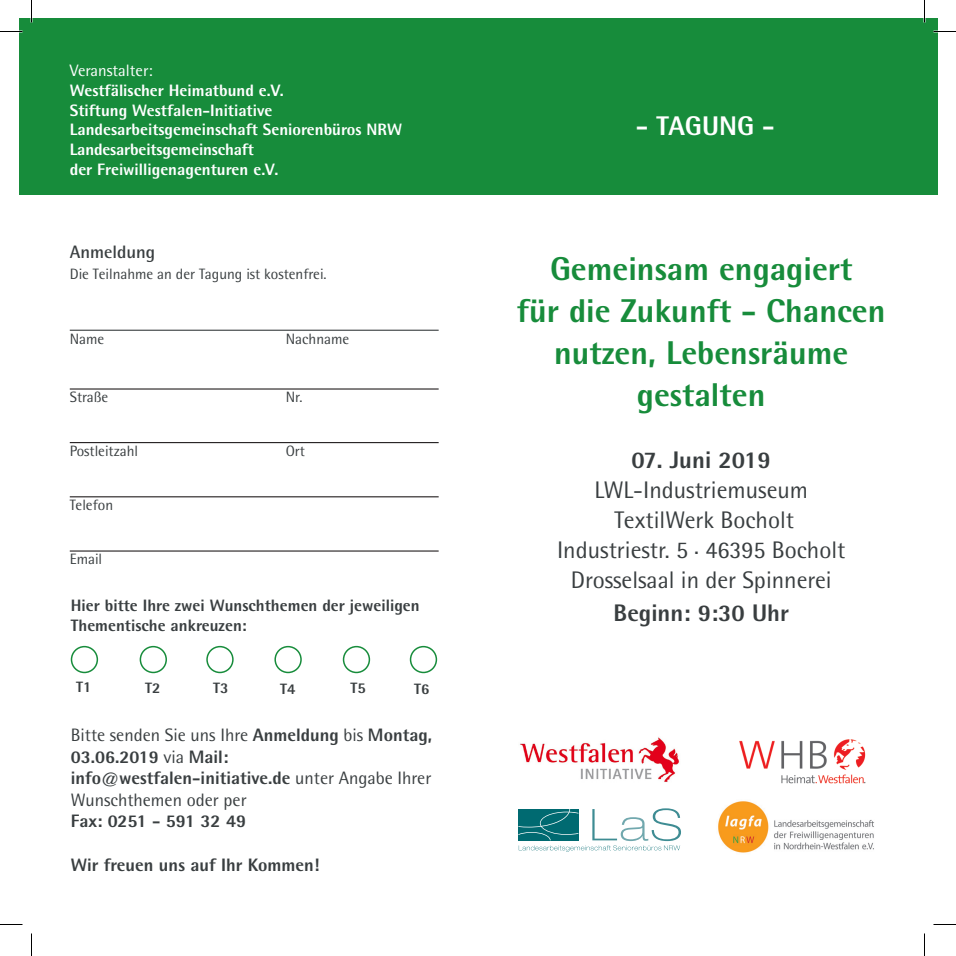
<style>
.page{position:relative;width:956px;height:956px;background:#fff}
.page>*{position:absolute;margin:0;border:0;box-sizing:border-box;transform-origin:0 0}
.t1{font:800 33px/42px "Rotis Semi Sans";color:#178c3b;text-align:center}
.t2{font:800 27px "Rotis Semi Sans";color:#fff}
.t3{font:24px/30px "Rotis Semi Sans";color:#393e40;text-align:center}
.t4{font:800 24px "Rotis Semi Sans";color:#393e40}
.t5{font:18px/21.6px "Rotis Semi Sans";color:#393e40}
.t6{font:800 18px "Rotis Semi Sans";color:#393e40}
.t7{font:700 18px "Rotis Semi Sans";color:#393e40}
.t8{font:800 16.5px/19.8px "Rotis Semi Sans";color:#fff}
.t9{font:800 16.5px/19.8px "Rotis Semi Sans";color:#393e40}
.t10{font:16.5px "Rotis Semi Sans";color:#fff}
.t11{font:15px "Rotis Semi Sans";color:#393e40}
.t12{font:800 15px "Rotis Semi Sans";color:#393e40}
.s1{font-weight:800}
</style>
<div class="page">
<div style="left:19px;top:19px;width:918px;height:176px;background:#178c3b"></div>
<img style="left:718px;top:801px;width:156px;height:52px">
<img style="left:520px;top:737px;width:160px;height:45px">
<svg style="left:518px;top:808px;width:163px;height:44px"></svg>
<img style="left:739px;top:739px;width:127px;height:45px">
<hr style="left:70px;top:330px;width:369px;height:1px;background:#393e40">
<hr style="left:70px;top:388px;width:369px;height:2px;background:#231f20">
<hr style="left:70px;top:442px;width:369px;height:1px;background:#231f20">
<hr style="left:70px;top:496px;width:369px;height:1px;background:#231f20">
<hr style="left:70px;top:550px;width:369px;height:2px;background:#231f20">
<div style="left:71px;top:646px;width:27px;height:27px;border:2px solid #178c3b;border-radius:50%"></div>
<div style="left:140px;top:646px;width:27px;height:27px;border:2px solid #178c3b;border-radius:50%"></div>
<div style="left:206px;top:646px;width:28px;height:27px;border:2px solid #178c3b;border-radius:50%"></div>
<div style="left:274px;top:646px;width:28px;height:27px;border:2px solid #178c3b;border-radius:50%"></div>
<div style="left:343px;top:646px;width:27px;height:27px;border:2px solid #178c3b;border-radius:50%"></div>
<div style="left:410px;top:646px;width:27px;height:27px;border:2px solid #178c3b;border-radius:50%"></div>
<hr style="left:923px;top:0;width:2px;height:23px;background:#fff">
<svg style="left:0;top:31px;width:22px;height:1px"></svg>
<svg style="left:933px;top:31px;width:23px;height:1px"></svg>
<svg style="left:0;top:924px;width:22px;height:1px"></svg>
<svg style="left:933px;top:924px;width:23px;height:1px"></svg>
<svg style="left:31px;top:0;width:1px;height:23px"></svg>
<svg style="left:31px;top:933px;width:1px;height:23px"></svg>
<svg style="left:924px;top:0;width:1px;height:23px"></svg>
<svg style="left:924px;top:933px;width:1px;height:23px"></svg>
<p class="t10" style="left:70px;top:61px;width:85px">Veranstalter:</p>
<p class="t8" style="left:70px;top:80px;width:334px">Westfälischer Heimatbund e.V.<br>Stiftung Westfalen-Initiative Landesarbeitsgemeinschaft Seniorenbüros NRW Landesarbeitsgemeinschaft<br>der Freiwilligenagenturen e.V.</p>
<p class="t7" style="left:70px;top:241px;width:87px">Anmeldung</p>
<p class="t11" style="left:70px;top:266px;width:258px">Die Teilnahme an der Tagung ist kostenfrei.</p>
<p class="t11" style="left:70px;top:330px;width:36px">Name</p>
<p class="t11" style="left:286px;top:330px;width:65px">Nachname</p>
<p class="t11" style="left:70px;top:388px;width:40px">Straße</p>
<p class="t11" style="left:286px;top:388px;width:18px">Nr.</p>
<p class="t11" style="left:70px;top:442px;width:70px">Postleitzahl</p>
<p class="t11" style="left:286px;top:442px;width:21px">Ort</p>
<p class="t11" style="left:70px;top:496px;width:45px">Telefon</p>
<p class="t11" style="left:70px;top:550px;width:34px">Email</p>
<p class="t9" style="left:71px;top:595px;width:350px">Hier bitte Ihre zwei Wunschthemen der jeweiligen<br>Thementische ankreuzen:</p>
<p class="t12" style="left:76px;top:677px;width:17px">T1</p>
<p class="t12" style="left:145px;top:678px;width:17px">T2</p>
<p class="t12" style="left:213px;top:678px;width:17px">T3</p>
<p class="t12" style="left:280px;top:679px;width:17px">T4</p>
<p class="t12" style="left:350px;top:678px;width:17px">T5</p>
<p class="t12" style="left:414px;top:679px;width:17px">T6</p>
<p class="t5" style="left:71px;top:724px;width:363px">Bitte senden Sie uns Ihre <span class="s1">Anmeldung</span> bis <span class="s1">Montag, 03.06.2019</span> via <span class="s1">Mail: info@westfalen-initiative.de</span> unter Angabe Ihrer Wunschthemen oder per</p>
<p class="t6" style="left:71px;top:810px;width:177px">Fax: 0251 - 591 32 49</p>
<p class="t6" style="left:71px;top:853px;width:250px">Wir freuen uns auf Ihr Kommen!</p>
<h2 class="t2" style="left:636px;top:108px;width:140px">- TAGUNG -</h2>
<h1 class="t1" style="left:517px;top:247px;width:370px">Gemeinsam engagiert<br>für die Zukunft - Chancen nutzen, Lebensräume gestalten</h1>
<h3 class="t4" style="left:632px;top:445px;width:141px">07. Juni 2019</h3>
<h3 class="t3" style="left:557px;top:475px;width:290px">LWL-Industriemuseum<br>TextilWerk Bocholt<br>Industriestr. 5 . 46395 Bocholt<br>Drosselsaal in der Spinnerei</h3>
<h3 class="t4" style="left:614px;top:597px;width:177px">Beginn: 9:30 Uhr</h3>
</div>
